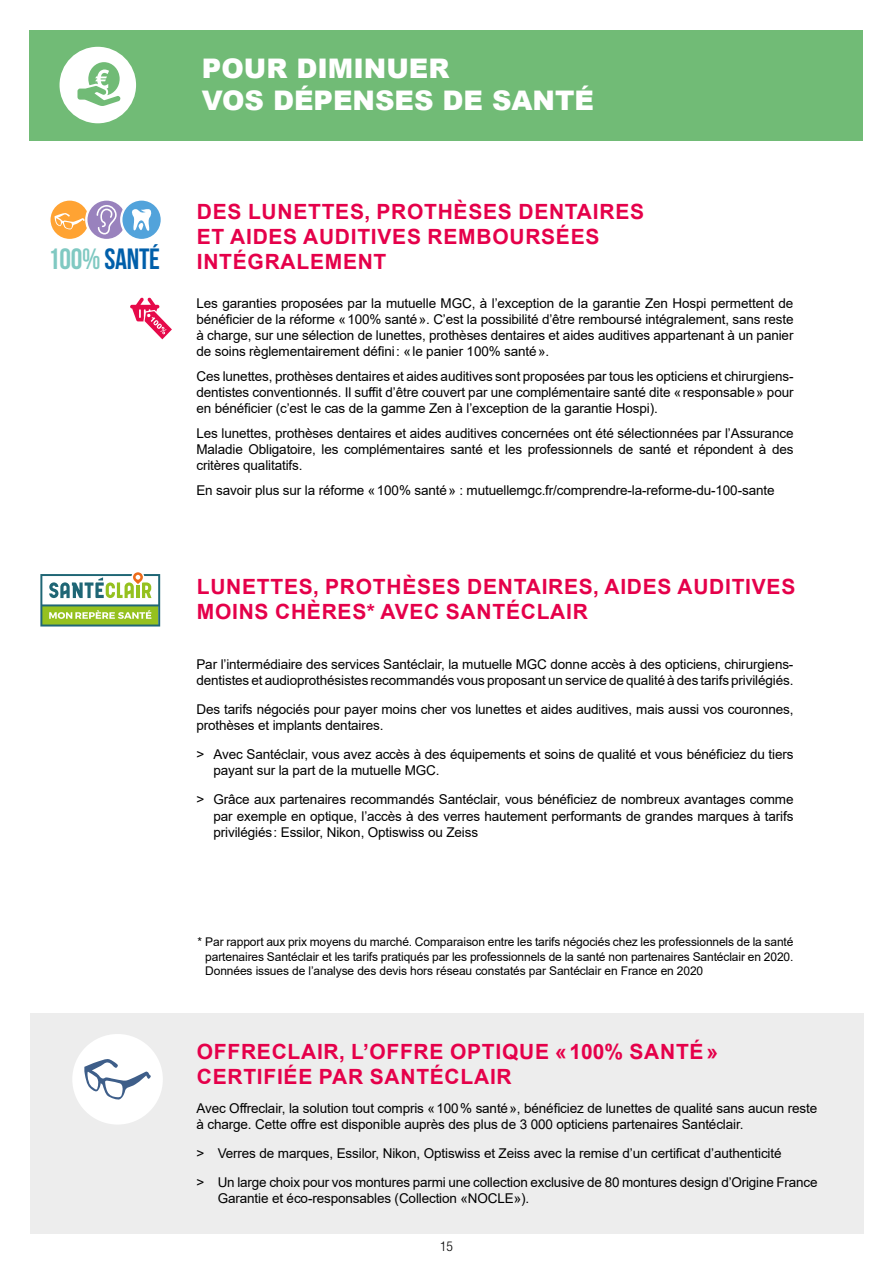
<style>
.page{position:relative;width:893px;height:1263px;background:#fff}
.page>*{position:absolute;margin:0;border:0;box-sizing:border-box;transform-origin:0 0}
.t1{font:700 29.25px "Bebas Neue";letter-spacing:-.01em;color:#005faa}
.TITRE_Page{font:900 27px/32.4px "Arial";color:#fff}
.TITRE_Texte{font:700 21px/25.2px "Arial";letter-spacing:.035em;color:#e5004a}
.Texte_-_arial_9_pt_j{font:13.5px/16.2px "Arial";letter-spacing:-.01em;color:#000}
.t2{font:300 condensed 13.5px "Helvetica Neue LT Std";color:#000}
.t3{font:12px/14.4px "Arial";letter-spacing:-.01em;color:#000;text-align:justify}
.s1{color:#80c9c2}
</style>
<div class="page">
<div style="left:30px;top:1013px;width:834px;height:220px;background:#ededed"></div>
<svg style="left:40px;top:572px;width:120px;height:54px"></svg>
<svg style="left:49px;top:199px;width:41px;height:41px"></svg>
<div style="left:48px;top:198px;width:43px;height:43px;border:2px solid #fff;border-radius:50%"></div>
<svg style="left:54px;top:213px;width:31px;height:17px"></svg>
<svg style="left:86px;top:199px;width:41px;height:41px"></svg>
<div style="left:85px;top:198px;width:43px;height:43px;border:2px solid #fff;border-radius:50%"></div>
<svg style="left:97px;top:205px;width:20px;height:29px"></svg>
<svg style="left:121px;top:199px;width:41px;height:41px"></svg>
<div style="left:120px;top:198px;width:43px;height:43px;border:2px solid #fff;border-radius:50%"></div>
<svg style="left:130px;top:209px;width:22px;height:22px"></svg>
<svg style="left:130px;top:297px;width:42px;height:43px"></svg>
<div style="left:72px;top:1034px;width:91px;height:90px;background:#fff;border-radius:50%"></div>
<svg style="left:84px;top:1059px;width:67px;height:41px"></svg>
<div style="left:30px;top:30px;width:833px;height:110px;background:#71bb76"></div>
<div style="left:60px;top:47px;width:76px;height:76px;background:#fff;border-radius:50%"></div>
<svg style="left:77px;top:62px;width:44px;height:44px"></svg>
<p class="t1" style="left:48px;top:243px;width:113px"><span class="s1">100%</span>SANTÉ</p>
<p class="TITRE_Page" style="left:202px;top:51px;width:393px">POUR DIMINUER<br>VOS DÉPENSES DE SANTÉ</p>
<p class="TITRE_Texte" style="left:197px;top:199px;width:449px">DES LUNETTES, PROTHÈSES DENTAIRES<br>ET AIDES AUDITIVES REMBOURSÉES<br>INTÉGRALEMENT</p>
<p class="Texte_-_arial_9_pt_j" style="left:196px;top:295px;width:599px;text-align:justify">Les garanties proposées par la mutuelle MGC, à l’exception de la garantie Zen Hospi permettent de bénéficier de la réforme «100% santé». C’est la possibilité d’être remboursé intégralement, sans reste à charge, sur une sélection de lunettes, prothèses dentaires et aides auditives appartenant à un panier de soins règlementairement défini: «le panier 100% santé».</p>
<p class="Texte_-_arial_9_pt_j" style="left:196px;top:368px;width:599px;text-align:justify">Ces lunettes, prothèses dentaires et aides auditives sont proposées par tous les opticiens et chirurgiens&shy;dentistes conventionnés. Il suffit d’être couvert par une complémentaire santé dite «responsable» pour en bénéficier (c’est le cas de la gamme Zen à l’exception de la garantie Hospi).</p>
<p class="Texte_-_arial_9_pt_j" style="left:196px;top:425px;width:598px;text-align:justify">Les lunettes, prothèses dentaires et aides auditives concernées ont été sélectionnées par l’Assurance Maladie Obligatoire, les complémentaires santé et les professionnels de santé et répondent à des critères qualitatifs.</p>
<p class="Texte_-_arial_9_pt_j" style="left:196px;top:482px;width:580px">En savoir plus sur la réforme «100% santé» : mutuellemgc.fr/comprendre-la-reforme-du-100-sante</p>
<p class="TITRE_Texte" style="left:197px;top:574px;width:600px">LUNETTES, PROTHÈSES DENTAIRES, AIDES AUDITIVES<br>MOINS CHÈRES* AVEC SANTÉCLAIR</p>
<p class="Texte_-_arial_9_pt_j" style="left:196px;top:656px;width:599px">Par l’intermédiaire des services Santéclair, la mutuelle MGC donne accès à des opticiens, chirurgiens&shy;dentistes et audioprothésistes recommandés vous proposant un service de qualité à des tarifs privilégiés.</p>
<p class="Texte_-_arial_9_pt_j" style="left:196px;top:701px;width:598px">Des tarifs négociés pour payer moins cher vos lunettes et aides auditives, mais aussi vos couronnes, prothèses et implants dentaires.</p>
<p class="Texte_-_arial_9_pt_j" style="left:213px;top:746px;width:581px;text-indent:-17px">&gt; Avec Santéclair, vous avez accès à des équipements et soins de qualité et vous bénéficiez du tiers payant sur la part de la mutuelle MGC.</p>
<p class="Texte_-_arial_9_pt_j" style="left:213px;top:791px;width:581px;text-align:justify;text-indent:-17px">&gt; Grâce aux partenaires recommandés Santéclair, vous bénéficiez de nombreux avantages comme par exemple en optique, l’accès à des verres hautement performants de grandes marques à tarifs privilégiés: Essilor, Nikon, Optiswiss ou Zeiss</p>
<p class="t3" style="left:205px;top:935px;width:590px;text-indent:-8px">* Par rapport aux prix moyens du marché. Comparaison entre les tarifs négociés chez les professionnels de la santé partenaires Santéclair et les tarifs pratiqués par les professionnels de la santé non partenaires Santéclair en 2020.<br>Données issues de l’analyse des devis hors réseau constatés par Santéclair en France en 2020</p>
<p class="TITRE_Texte" style="left:197px;top:1039px;width:523px">OFFRECLAIR, L’OFFRE OPTIQUE «100% SANTÉ»<br>CERTIFIÉE PAR SANTÉCLAIR</p>
<p class="Texte_-_arial_9_pt_j" style="left:196px;top:1100px;width:622px">Avec Offreclair, la solution tout compris «100% santé», bénéficiez de lunettes de qualité sans aucun reste à charge. Cette offre est disponible auprès des plus de 3 000 opticiens partenaires Santéclair.</p>
<p class="Texte_-_arial_9_pt_j" style="left:196px;top:1145px;width:587px">&gt; Verres de marques, Essilor, Nikon, Optiswiss et Zeiss avec la remise d’un certificat d’authenticité</p>
<p class="Texte_-_arial_9_pt_j" style="left:218px;top:1174px;width:601px;text-indent:-21px">&gt; Un large choix pour vos montures parmi une collection exclusive de 80 montures design d’Origine France<br>Garantie et éco-responsables (Collection «NOCLE»).</p>
<p class="t2" style="left:440px;top:1239px;width:14px">15</p>
</div>
